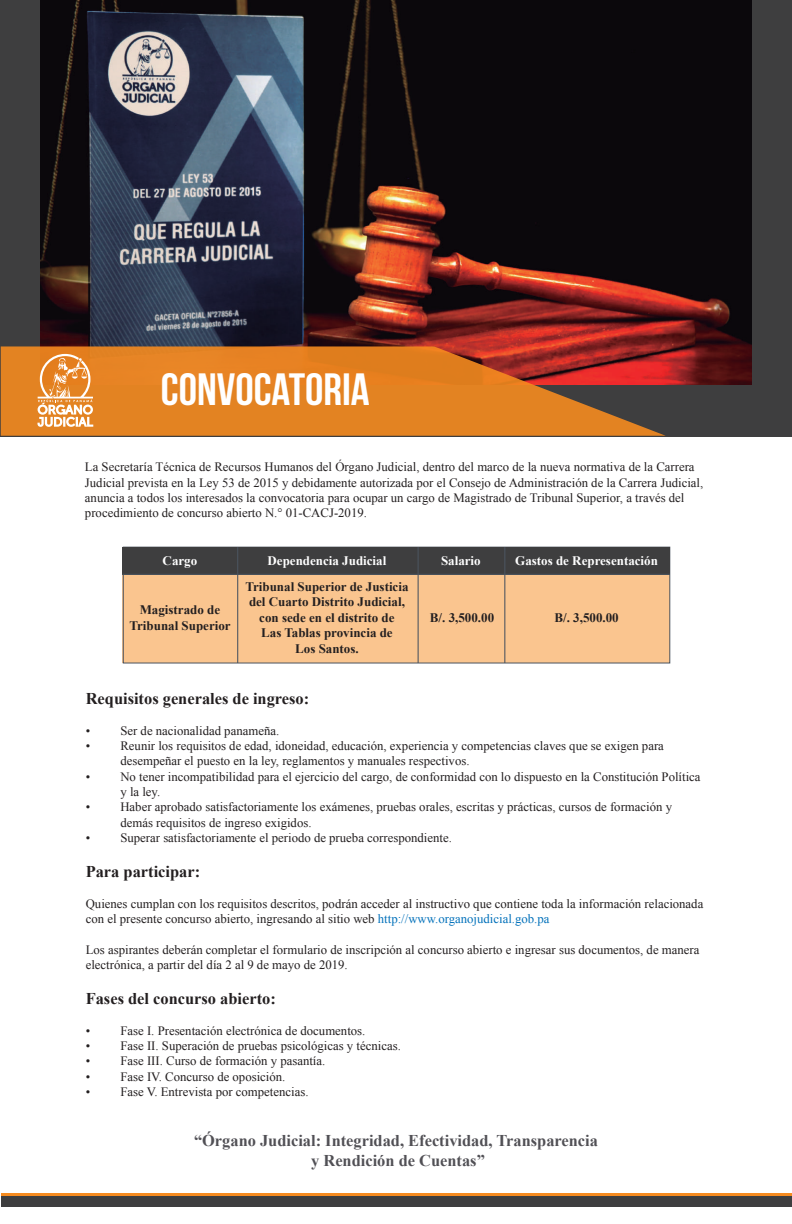
<style>
.page{position:relative;width:792px;height:1224px;background:#fff}
.page>*{position:absolute;margin:0;border:0;box-sizing:border-box;transform-origin:0 0}
.t1{font:700 45px "Bebas Neue";color:#fff}
.t2{font:700 16.4px/19.7px "Times New Roman";color:#515055;text-align:center}
.t3{font:700 16.4px "Times New Roman";color:#231f20}
.t4{font:700 13px/15.6px "Times New Roman";color:#231f20;text-align:center}
.t5{font:700 13px "Times New Roman";color:#fff}
.t6{font:12.8px/15.3px "Times New Roman";color:#231f20}
.s1{color:#0472bb}
</style>
<div class="page">
<img style="left:39px;top:0;width:714px;height:385px">
<div style="left:0;top:385px;width:792px;height:52px;background:#3e3e3f"></div>
<div style="left:0;top:0;width:39px;height:436px;background:#3e3e3f"></div>
<div style="left:753px;top:0;width:39px;height:436px;background:#3e3e3f"></div>
<svg style="left:1px;top:346px;width:665px;height:90px;background:#d27224"></svg>
<svg style="left:37px;top:354px;width:56px;height:73px;background:#eba865"></svg>
<div style="left:122px;top:574px;width:548px;height:89px;background:#fac58f"></div>
<div style="left:122px;top:547px;width:548px;height:27px;background:#3e3e3f"></div>
<hr style="left:237px;top:547px;width:1px;height:116px;background:#4b545f">
<hr style="left:418px;top:547px;width:1px;height:116px;background:#4b545f">
<hr style="left:122px;top:574px;width:548px;height:1px;background:#4b545f">
<hr style="left:504px;top:547px;width:1px;height:116px;background:#4b545f">
<div style="left:1px;top:1193px;width:791px;height:13px;background:#3e3e3f"></div>
<hr style="left:1px;top:1193px;width:791px;height:3px;background:#f68b1f">
<h1 class="t1" style="left:161px;top:365px;width:210px">CONVOCATORIA</h1>
<p class="t6" style="left:85px;top:459px;width:620px">La Secretaría Técnica de Recursos Humanos del Órgano Judicial, dentro del marco de la nueva normativa de la Carrera Judicial prevista en la Ley 53 de 2015 y debidamente autorizada por el Consejo de Administración de la Carrera Judicial, anuncia a todos los interesados la convocatoria para ocupar un cargo de Magistrado de Tribunal Superior, a través del procedimiento de concurso abierto N.° 01-CACJ-2019.</p>
<p class="t5" style="left:268px;top:552px;width:120px">Dependencia Judicial</p>
<p class="t5" style="left:441px;top:552px;width:41px">Salario</p>
<p class="t5" style="left:515px;top:552px;width:144px">Gastos de Representación</p>
<p class="t4" style="left:245px;top:578px;width:165px">Tribunal Superior de Justicia del Cuarto Distrito Judicial, con sede en el distrito de<br>Las Tablas provincia de<br>Los Santos.</p>
<p class="t5" style="left:163px;top:552px;width:36px">Cargo</p>
<p class="t4" style="left:129px;top:602px;width:103px">Magistrado de<br>Tribunal Superior</p>
<p class="t4" style="left:430px;top:609px;width:66px">B/. 3,500.00</p>
<p class="t4" style="left:554px;top:609px;width:66px">B/. 3,500.00</p>
<p class="t3" style="left:86px;top:687px;width:225px">Requisitos generales de ingreso:</p>
<p class="t6" style="left:86px;top:723px;width:195px">• Ser de nacionalidad panameña.</p>
<p class="t6" style="left:120px;top:738px;width:545px;text-indent:-35px">• Reunir los requisitos de edad, idoneidad, educación, experiencia y competencias claves que se exigen para desempeñar el puesto en la ley, reglamentos y manuales respectivos.</p>
<p class="t6" style="left:120px;top:769px;width:582px;text-indent:-35px">• No tener incompatibilidad para el ejercicio del cargo, de conformidad con lo dispuesto en la Constitución Política y la ley.</p>
<p class="t6" style="left:120px;top:799px;width:553px;text-indent:-35px">• Haber aprobado satisfactoriamente los exámenes, pruebas orales, escritas y prácticas, cursos de formación y demás requisitos de ingreso exigidos.</p>
<p class="t6" style="left:86px;top:830px;width:368px">• Superar satisfactoriamente el periodo de prueba correspondiente.</p>
<p class="t3" style="left:86px;top:860px;width:116px">Para participar:</p>
<p class="t6" style="left:86px;top:896px;width:619px">Quienes cumplan con los requisitos descritos, podrán acceder al instructivo que contiene toda la información relacionada con el presente concurso abierto, ingresando al sitio web <span class="s1">http://www.organojudicial.gob.pa</span></p>
<p class="t6" style="left:86px;top:941px;width:615px">Los aspirantes deberán completar el formulario de inscripción al concurso abierto e ingresar sus documentos, de manera electrónica, a partir del día 2 al 9 de mayo de 2019.</p>
<p class="t3" style="left:86px;top:987px;width:192px">Fases del concurso abierto:</p>
<p class="t6" style="left:86px;top:1022px;width:281px">• Fase I. Presentación electrónica de documentos.</p>
<p class="t6" style="left:86px;top:1038px;width:317px">• Fase II. Superación de pruebas psicológicas y técnicas.</p>
<p class="t6" style="left:86px;top:1053px;width:241px">• Fase III. Curso de formación y pasantía.</p>
<p class="t6" style="left:86px;top:1068px;width:201px">• Fase IV. Concurso de oposición.</p>
<p class="t6" style="left:86px;top:1084px;width:224px">• Fase V. Entrevista por competencias.</p>
<p class="t2" style="left:194px;top:1130px;width:406px">“Órgano Judicial: Integridad, Efectividad, Transparencia y Rendición de Cuentas”</p>
</div>
